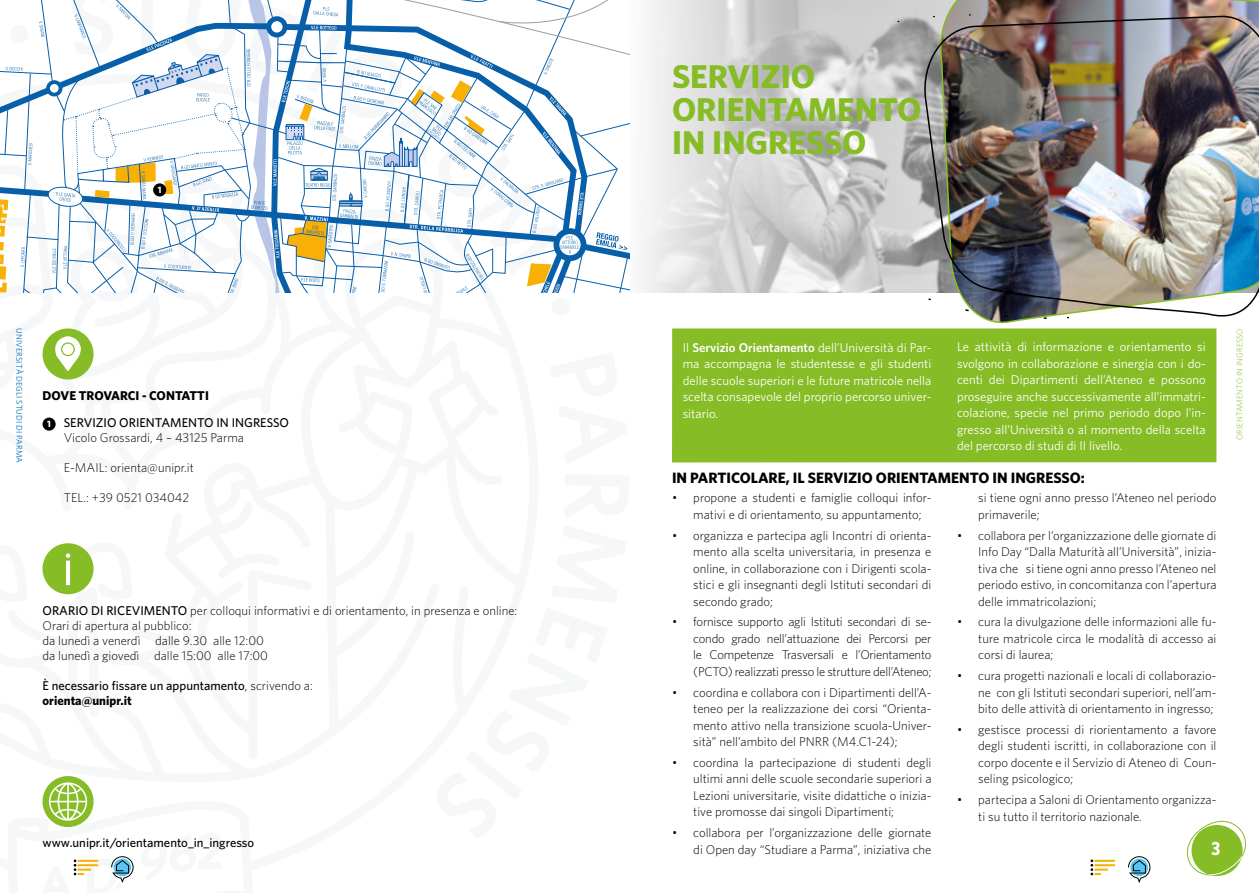
<style>
.page{position:relative;width:1259px;height:893px;background:#fff}
.page>*{position:absolute;margin:0;border:0;box-sizing:border-box;transform-origin:0 0}
.t1{font:700 33px "Whitney";color:#86bc25}
.t2{font:700 19.2px "Whitney";color:#fff;scale:.85 1}
.TITOLETTO{font:700 15px "Whitney";color:#000}
.testo_rientrato{font:300 12.75px/16.5px "Whitney";color:#000;text-align:justify}
.TITOLETTO-2{font:12.75px/16.5px "Whitney";color:#fff;text-align:justify}
.t3{font:500 12.75px "Whitney";color:#000}
.t4{font:700 12.75px "Whitney";color:#000}
.t5{font:700 9.3px "Whitney";color:#fff}
.t6{font:8.25px "Whitney";letter-spacing:.01em;color:#006ab4}
.t7{font:300 8.25px "Whitney";letter-spacing:.01em;color:#86bc25}
.s1{font-weight:600}
.s2{font-weight:500}
.s3{font-weight:300}
</style>
<div class="page">
<img style="left:629px;top:0;width:306px;height:292px">
<div style="left:672px;top:328px;width:544px;height:134px;background:#86bc25"></div>
<div style="left:43px;top:328px;width:51px;height:51px;background:#86bc25;border-radius:50%"></div>
<svg style="left:55px;top:336px;width:26px;height:35px"></svg>
<div style="left:43px;top:776px;width:51px;height:51px;background:#86bc25;border-radius:50%"></div>
<svg style="left:49px;top:782px;width:38px;height:39px"></svg>
<div style="left:43px;top:418px;width:13px;height:13px;background:#000;border-radius:50%"></div>
<svg style="left:0;top:0;width:629px;height:292px"></svg>
<div style="left:153px;top:183px;width:13px;height:13px;background:#000;border-radius:50%"></div>
<img style="left:935px;top:0;width:324px;height:324px">
<img style="left:919px;top:14px;width:340px;height:307px">
<svg style="left:896px;top:13px;width:75px;height:10px"></svg>
<svg style="left:927px;top:297px;width:143px;height:23px"></svg>
<div style="left:43px;top:543px;width:51px;height:51px;background:#86bc25;border-radius:50%"></div>
<svg style="left:66px;top:553px;width:4px;height:5px"></svg>
<hr style="left:66px;top:561px;width:4px;height:24px;background:#fff">
<svg style="left:1187px;top:820px;width:59px;height:56px"></svg>
<svg style="left:73px;top:856px;width:61px;height:27px"></svg>
<svg style="left:1090px;top:859px;width:24px;height:16px"></svg>
<svg style="left:1128px;top:856px;width:22px;height:27px"></svg>
<p class="t5" style="left:158px;top:184px;width:5px">1</p>
<p class="t1" style="left:672px;top:56px;width:144px">SERVIZIO</p>
<p class="t1" style="left:672px;top:89px;width:251px">ORIENTAMENTO</p>
<p class="t1" style="left:672px;top:122px;width:196px">IN INGRESSO</p>
<p class="t6" style="left:24px;top:328px;width:136px;rotate:90deg">UNIVERSITÀ DEGLI STUDI DI PARMA</p>
<p class="t7" style="left:1235px;top:440px;width:113px;rotate:-90deg">ORIENTAMENTO IN INGRESSO</p>
<p class="TITOLETTO-2" style="left:682px;top:339px;width:250px">Il <span class="s1">Servizio Orientamento</span> dell’Università di Par&shy;ma accompagna le studentesse e gli studenti delle scuole superiori e le future matricole nella scelta consapevole del proprio percorso univer&shy;sitario.</p>
<p class="TITOLETTO-2" style="left:957px;top:338px;width:250px">Le attività di informazione e orientamento si svolgono in collaborazione e sinergia con i do&shy;centi dei Dipartimenti dell’Ateneo e possono proseguire anche successivamente all’immatri&shy;colazione, specie nel primo periodo dopo l’in&shy;gresso all’Università o al momento della scelta del percorso di studi di II livello.</p>
<p class="TITOLETTO" style="left:672px;top:468px;width:414px">IN PARTICOLARE, IL SERVIZIO ORIENTAMENTO IN INGRESSO:</p>
<p class="t4" style="left:43px;top:388px;width:168px">DOVE TROVARCI - CONTATTI</p>
<p class="t3" style="left:64px;top:415px;width:227px">SERVIZIO ORIENTAMENTO IN INGRESSO</p>
<p class="testo_rientrato" style="left:64px;top:429px;width:182px">Vicolo Grossardi, 4 – 43125 Parma</p>
<p class="testo_rientrato" style="left:64px;top:459px;width:132px">E-MAIL: orienta@unipr.it</p>
<p class="testo_rientrato" style="left:64px;top:489px;width:127px">TEL.: +39 0521 034042</p>
<p class="t5" style="left:47px;top:418px;width:5px">1</p>
<p class="testo_rientrato" style="left:693px;top:489px;width:240px;text-indent:-21px">• propone a studenti e famiglie colloqui infor&shy;mativi e di orientamento, su appuntamento;</p>
<p class="testo_rientrato" style="left:693px;top:527px;width:240px;text-indent:-21px">• organizza e partecipa agli Incontri di orienta&shy;mento alla scelta universitaria, in presenza e online, in collaborazione con i Dirigenti scola&shy;stici e gli insegnanti degli Istituti secondari di secondo grado;</p>
<p class="testo_rientrato" style="left:693px;top:613px;width:240px;text-indent:-21px">• fornisce supporto agli Istituti secondari di se&shy;condo grado nell’attuazione dei Percorsi per le Competenze Trasversali e l’Orientamento (PCTO) realizzati presso le strutture dell’Ateneo;</p>
<p class="testo_rientrato" style="left:693px;top:684px;width:240px;text-indent:-21px">• coordina e collabora con i Dipartimenti dell’A&shy;teneo per la realizzazione dei corsi “Orienta&shy;mento attivo nella transizione scuola-Univer&shy;sità” nell’ambito del PNRR (M4.C1-24);</p>
<p class="testo_rientrato" style="left:693px;top:754px;width:240px;text-indent:-21px">• coordina la partecipazione di studenti degli ultimi anni delle scuole secondarie superiori a Lezioni universitarie, visite didattiche o inizia&shy;tive promosse dai singoli Dipartimenti;</p>
<p class="testo_rientrato" style="left:672px;top:824px;width:261px;text-align:right">• collabora per l’organizzazione delle giornate di Open day “Studiare a Parma”, iniziativa che</p>
<p class="testo_rientrato" style="left:978px;top:489px;width:240px">si tiene ogni anno presso l’Ateneo nel periodo primaverile;</p>
<p class="testo_rientrato" style="left:978px;top:527px;width:240px;text-indent:-21px">• collabora per l’organizzazione delle giornate di Info Day “Dalla Maturità all’Università”, inizia&shy;tiva che si tiene ogni anno presso l’Ateneo nel periodo estivo, in concomitanza con l’apertura delle immatricolazioni;</p>
<p class="testo_rientrato" style="left:978px;top:613px;width:240px;text-indent:-21px">• cura la divulgazione delle informazioni alle fu&shy;ture matricole circa le modalità di accesso ai corsi di laurea;</p>
<p class="testo_rientrato" style="left:978px;top:667px;width:240px;text-indent:-21px">• cura progetti nazionali e locali di collaborazio&shy;ne con gli Istituti secondari superiori, nell’am&shy;bito delle attività di orientamento in ingresso;</p>
<p class="testo_rientrato" style="left:978px;top:721px;width:240px;text-indent:-21px">• gestisce processi di riorientamento a favore degli studenti iscritti, in collaborazione con il corpo docente e il Servizio di Ateneo di Coun&shy;seling psicologico;</p>
<p class="testo_rientrato" style="left:978px;top:791px;width:240px;text-indent:-21px">• partecipa a Saloni di Orientamento organizza&shy;ti su tutto il territorio nazionale.</p>
<p class="testo_rientrato" style="left:43px;top:602px;width:476px"><span class="s2">ORARIO DI RICEVIMENTO</span> per colloqui informativi e di orientamento, in presenza e online:</p>
<p class="testo_rientrato" style="left:43px;top:617px;width:150px">Orari di apertura al pubblico:</p>
<p class="testo_rientrato" style="left:43px;top:632px;width:223px">da lunedì a venerdì dalle 9.30 alle 12:00</p>
<p class="testo_rientrato" style="left:43px;top:647px;width:227px">da lunedì a giovedì dalle 15:00 alle 17:00</p>
<p class="t3" style="left:43px;top:678px;width:272px">È necessario fissare un appuntamento<span class="s3">, scrivendo a:</span></p>
<p class="t4" style="left:43px;top:693px;width:91px">orienta@unipr.it</p>
<p class="t3" style="left:43px;top:835px;width:213px">www.unipr.it/orientamento_in_ingresso</p>
<h2 class="t2" style="left:1211px;top:837px;width:12px">3</h2>
</div>
